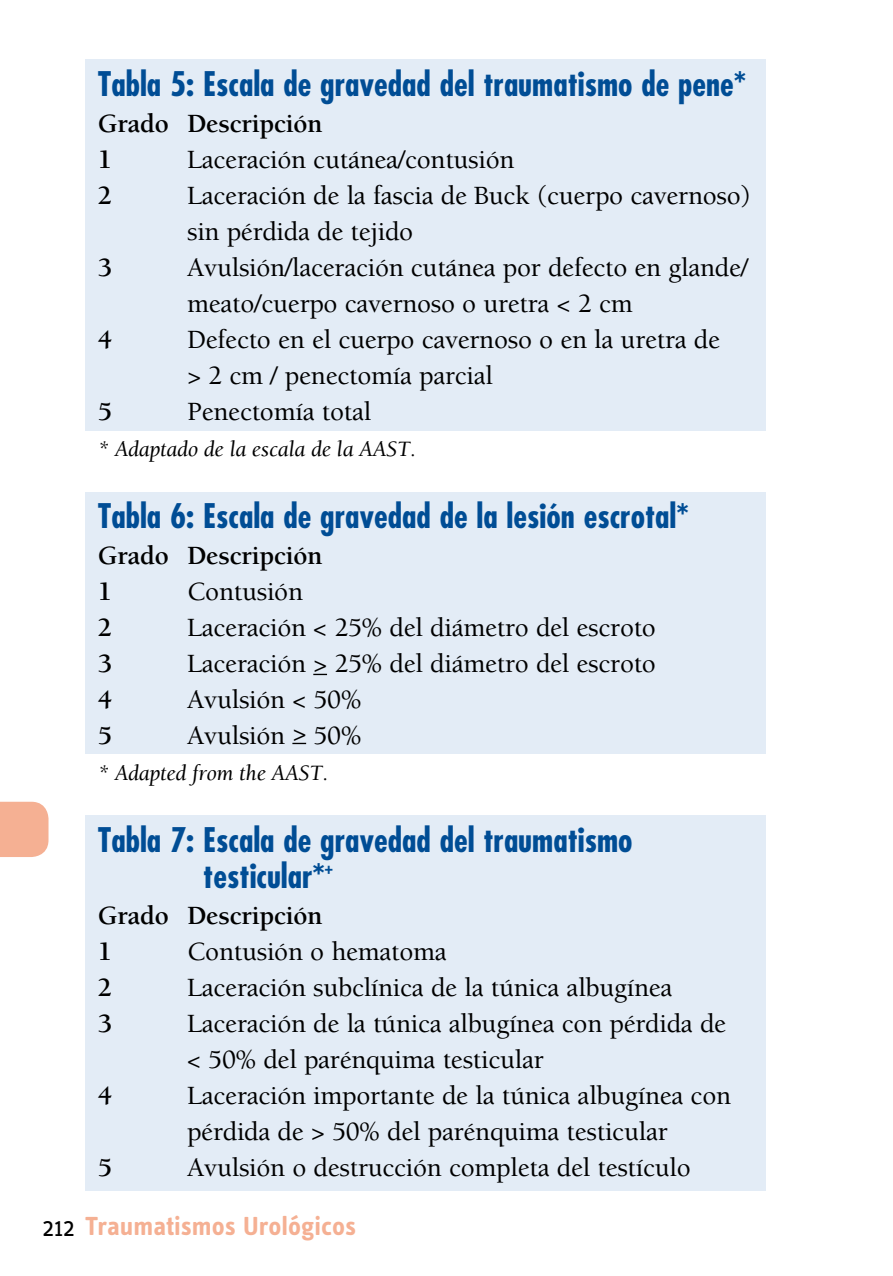
<style>
.page{position:relative;width:893px;height:1276px;background:#fff}
.page>*{position:absolute;margin:0;border:0;box-sizing:border-box;transform-origin:0 0}
.t1{font:700 condensed 33px/36px "Futura";color:#004d95}
.t2{font:500 27px/36px "Berkeley";letter-spacing:-.01em;color:#000}
.t3{font:700 27px/36px "Berkeley";letter-spacing:-.01em;color:#000}
.t4{font:700 27px "Info Text";color:#f5b093}
.t5{font:italic 22.5px "Berkeley";letter-spacing:-.01em;color:#000}
.s1{font-weight:400;color:#000}
</style>
<div class="page">
<div style="left:85px;top:816px;width:680px;height:375px;background:#e3ecf6"></div>
<div style="left:85px;top:492px;width:680px;height:261px;background:#e3ecf6"></div>
<div style="left:85px;top:60px;width:680px;height:371px;background:#e3ecf6"></div>
<svg style="left:0;top:801px;width:49px;height:56px;background:#f5b59a"></svg>
<svg style="left:313px;top:674px;width:14px;height:1px"></svg>
<svg style="left:292px;top:743px;width:14px;height:1px"></svg>
<p class="t1" style="left:98px;top:65px;width:650px">Tabla 5: Escala de gravedad del traumatismo de pene*</p>
<p class="t3" style="left:98px;top:105px;width:226px">Grado Descripción<br>1</p>
<p class="t2" style="left:187px;top:142px;width:329px">Laceración cutánea/contusión</p>
<p class="t3" style="left:98px;top:177px;width:16px">2</p>
<p class="t2" style="left:187px;top:178px;width:565px">Laceración de la fascia de Buck (cuerpo cavernoso) sin pérdida de tejido</p>
<p class="t3" style="left:98px;top:249px;width:16px">3</p>
<p class="t2" style="left:187px;top:250px;width:563px">Avulsión/laceración cutánea por defecto en glande/ meato/cuerpo cavernoso o uretra &lt; 2 cm</p>
<p class="t3" style="left:98px;top:321px;width:16px">4</p>
<p class="t2" style="left:187px;top:322px;width:534px">Defecto en el cuerpo cavernoso o en la uretra de &gt; 2 cm / penectomía parcial</p>
<p class="t3" style="left:98px;top:393px;width:16px">5</p>
<p class="t2" style="left:187px;top:394px;width:186px">Penectomía total</p>
<p class="t5" style="left:98px;top:437px;width:320px">* Adaptado de la escala de la AAST.</p>
<p class="t1" style="left:98px;top:497px;width:592px">Tabla 6: Escala de gravedad de la lesión escrotal*</p>
<p class="t3" style="left:98px;top:537px;width:226px">Grado Descripción<br>1</p>
<p class="t2" style="left:187px;top:574px;width:117px">Contusión</p>
<p class="t3" style="left:98px;top:609px;width:16px">2</p>
<p class="t2" style="left:187px;top:610px;width:470px">Laceración &lt; 25% del diámetro del escroto</p>
<p class="t3" style="left:98px;top:645px;width:16px">3</p>
<p class="t2" style="left:187px;top:646px;width:470px">Laceración &gt; 25% del diámetro del escroto</p>
<p class="t3" style="left:98px;top:681px;width:16px">4</p>
<p class="t2" style="left:187px;top:682px;width:176px">Avulsión &lt; 50%</p>
<p class="t3" style="left:98px;top:717px;width:16px">5</p>
<p class="t2" style="left:187px;top:718px;width:176px">Avulsión &gt; 50%</p>
<p class="t5" style="left:98px;top:761px;width:232px">* Adapted from the AAST.</p>
<p class="t1" style="left:203px;top:821px;width:431px;text-indent:-106px">Tabla 7: Escala de gravedad del traumatismo testicular*<sup>+</sup></p>
<p class="t3" style="left:98px;top:897px;width:226px">Grado Descripción<br>1</p>
<p class="t2" style="left:187px;top:934px;width:261px">Contusión o hematoma</p>
<p class="t3" style="left:98px;top:969px;width:16px">2</p>
<p class="t2" style="left:187px;top:970px;width:487px">Laceración subclínica de la túnica albugínea</p>
<p class="t3" style="left:98px;top:1005px;width:16px">3</p>
<p class="t2" style="left:187px;top:1006px;width:541px">Laceración de la túnica albugínea con pérdida de &lt; 50% del parénquima testicular</p>
<p class="t3" style="left:98px;top:1077px;width:16px">4</p>
<p class="t2" style="left:187px;top:1078px;width:545px">Laceración importante de la túnica albugínea con pérdida de &gt; 50% del parénquima testicular</p>
<p class="t3" style="left:98px;top:1149px;width:16px">5</p>
<p class="t2" style="left:187px;top:1150px;width:505px">Avulsión o destrucción completa del testículo</p>
<p class="t4" style="left:43px;top:1210px;width:315px"><span class="s1">212</span> Traumatismos Urológicos</p>
</div>
